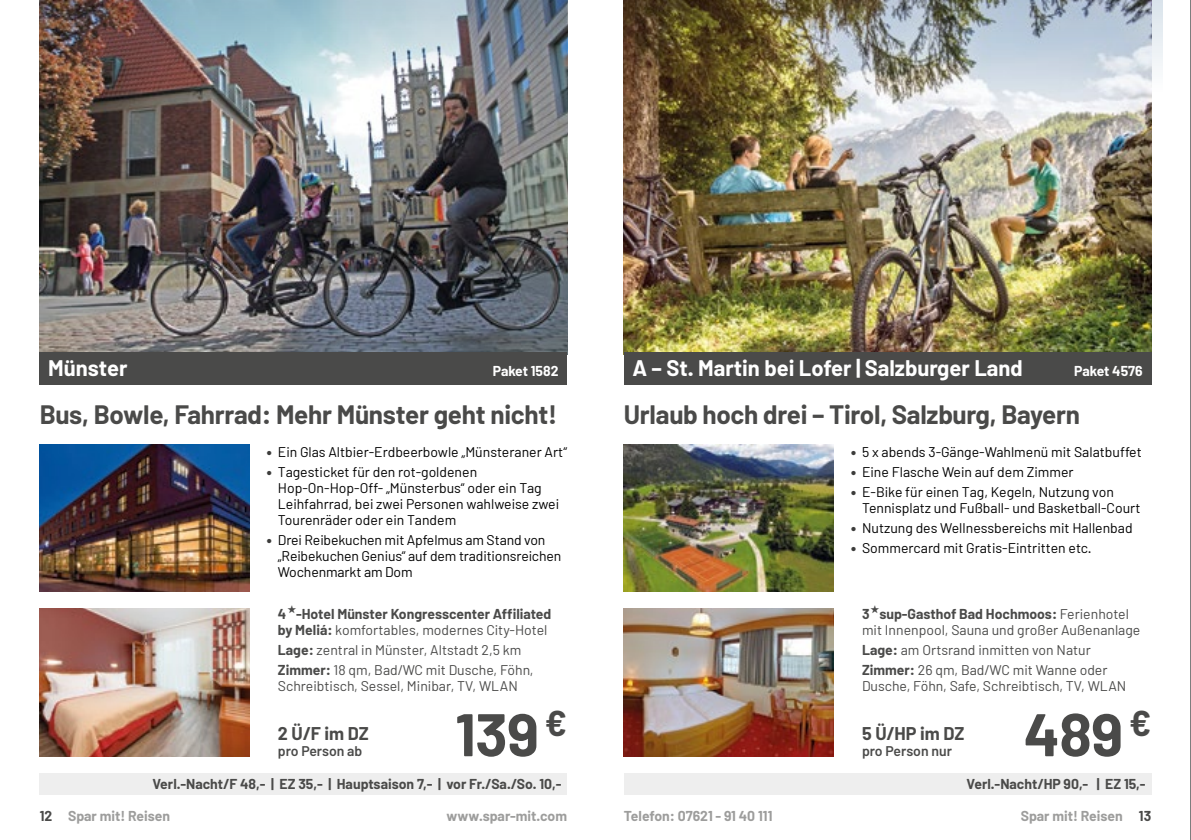
<style>
.page{position:relative;width:1191px;height:840px;background:#fff}
.page>*{position:absolute;margin:0;border:0;box-sizing:border-box;transform-origin:0 0}
.t1{font:700 60px "Barlow";letter-spacing:-.01em;color:#4a4a49}
.t2{font:700 26px "Barlow";letter-spacing:-.01em;color:#4a4a49}
.t3{font:700 22px "Barlow";color:#fff}
.t4{font:700 18px "Barlow";color:#4a4a49}
.t5{font:14px/16px "Barlow";color:#000}
.t6{font:14px/20px "Barlow";color:#4a4a49}
.t7{font:700 14px/16px "Barlow";color:#4a4a49}
.t8{font:700 14px "Barlow";color:#9d9d9c}
.t9{font:600 14px "Barlow";color:#4a4a49}
.t10{font:700 14px "Barlow";color:#fff}
.s1{font-size:18.2px;color:#3c3c3b}
.s2{font-weight:400}
.s3{font-weight:700}
.s4{color:#4a4a49}
</style>
<div class="page">
<img style="left:40px;top:78px;width:527px;height:274px">
<img style="left:40px;top:444px;width:209px;height:147px">
<img style="left:40px;top:608px;width:209px;height:148px">
<div style="left:40px;top:352px;width:527px;height:32px;background:#4a4a49"></div>
<div style="left:40px;top:773px;width:527px;height:21px;background:#eee"></div>
<img style="left:40px;top:0;width:527px;height:78px">
<img style="left:624px;top:0;width:527px;height:352px">
<img style="left:624px;top:444px;width:209px;height:147px">
<img style="left:624px;top:608px;width:209px;height:148px">
<div style="left:624px;top:352px;width:527px;height:32px;background:#4a4a49"></div>
<div style="left:624px;top:773px;width:527px;height:21px;background:#eee"></div>
<img style="left:635px;top:0;width:527px;height:93px">
<hr style="left:1190px;top:0;width:1px;height:839px;background:#000">
<h3 class="t3" style="left:48px;top:354px;width:81px">Münster</h3>
<p class="t10" style="left:493px;top:362px;width:67px">Paket 1582</p>
<h2 class="t2" style="left:40px;top:398px;width:519px">Bus, Bowle, Fahrrad: Mehr Münster geht nicht!</h2>
<p class="t5" style="left:266px;top:443px;width:302px"><span class="s1">•</span> Ein Glas Altbier-Erdbeerbowle „Münsteraner Art“</p>
<p class="t5" style="left:278px;top:463px;width:283px;text-indent:-11px"><span class="s1">•</span> Tagesticket für den rot-goldenen Hop-On-Hop-Off- „Münsterbus“ oder ein Tag Leihfahrrad, bei zwei Personen wahlweise zwei Tourenräder oder ein Tandem</p>
<p class="t5" style="left:278px;top:531px;width:285px;text-indent:-11px"><span class="s1">•</span> Drei Reibekuchen mit Apfelmus am Stand von „Reibekuchen Genius“ auf dem traditionsreichen<br>Wochenmarkt am Dom</p>
<p class="t7" style="left:278px;top:605px;width:275px">4 -Hotel Münster Kongresscenter Affiliated by Meliá: <span class="s2">komfortables, modernes City-Hotel</span></p>
<p class="t6" style="left:278px;top:638px;width:257px"><span class="s3">Lage:</span> zentral in Münster, Altstadt 2,5 km<br><span class="s3">Zimmer:</span> 18 qm, Bad/WC mit Dusche, Föhn,</p>
<p class="t6" style="left:278px;top:674px;width:241px">Schreibtisch, Sessel, Minibar, TV, WLAN</p>
<p class="t4" style="left:278px;top:722px;width:92px">2 Ü/F im DZ</p>
<p class="t9" style="left:278px;top:742px;width:86px">pro Person ab</p>
<h1 class="t1" style="left:455px;top:697px;width:113px">139 <sup>€</sup></h1>
<p class="t7" style="left:152px;top:775px;width:410px">Verl.-Nacht/F 48,- | EZ 35,- | Hauptsaison 7,- | vor Fr./Sa./So. 10,-</p>
<h3 class="t3" style="left:632px;top:354px;width:392px">A – St. Martin bei Lofer | Salzburger Land</h3>
<p class="t10" style="left:1074px;top:362px;width:70px">Paket 4576</p>
<h2 class="t2" style="left:624px;top:398px;width:458px">Urlaub hoch drei – Tirol, Salzburg, Bayern</h2>
<p class="t5" style="left:850px;top:443px;width:292px"><span class="s1">•</span> 5 x abends 3-Gänge-Wahlmenü mit Salatbuffet</p>
<p class="t5" style="left:850px;top:463px;width:224px"><span class="s1">•</span> Eine Flasche Wein auf dem Zimmer</p>
<p class="t5" style="left:862px;top:483px;width:280px;text-indent:-11px"><span class="s1">•</span> E-Bike für einen Tag, Kegeln, Nutzung von<br>Tennisplatz und Fußball- und Basketball-Court</p>
<p class="t5" style="left:850px;top:519px;width:283px"><span class="s1">•</span> Nutzung des Wellnessbereichs mit Hallenbad</p>
<p class="t5" style="left:850px;top:539px;width:242px"><span class="s1">•</span> Sommercard mit Gratis-Eintritten etc.</p>
<p class="t6" style="left:862px;top:605px;width:280px;line-height:16px"><span class="s3">3 sup-Gasthof Bad Hochmoos:</span> Ferienhotel mit Innenpool, Sauna und großer Außenanlage</p>
<p class="t6" style="left:862px;top:638px;width:247px"><span class="s3">Lage:</span> am Ortsrand inmitten von Natur<br><span class="s3">Zimmer:</span> 26 qm, Bad/WC mit Wanne oder</p>
<p class="t6" style="left:862px;top:674px;width:266px">Dusche, Föhn, Safe, Schreibtisch, TV, WLAN</p>
<p class="t4" style="left:862px;top:722px;width:104px">5 Ü/HP im DZ</p>
<p class="t9" style="left:862px;top:742px;width:91px">pro Person nur</p>
<h1 class="t1" style="left:1023px;top:697px;width:129px">489 <sup>€</sup></h1>
<p class="t7" style="left:966px;top:775px;width:180px">Verl.-Nacht/HP 90,- | EZ 15,-</p>
<p class="t8" style="left:40px;top:807px;width:132px"><span class="s4">12</span> Spar mit! Reisen</p>
<p class="t8" style="left:446px;top:807px;width:122px">www.spar-mit.com</p>
<p class="t8" style="left:624px;top:807px;width:150px">Telefon: 07621 - 91 40 111</p>
<p class="t8" style="left:1020px;top:807px;width:132px">Spar mit! Reisen <span class="s4">13</span></p>
</div>
